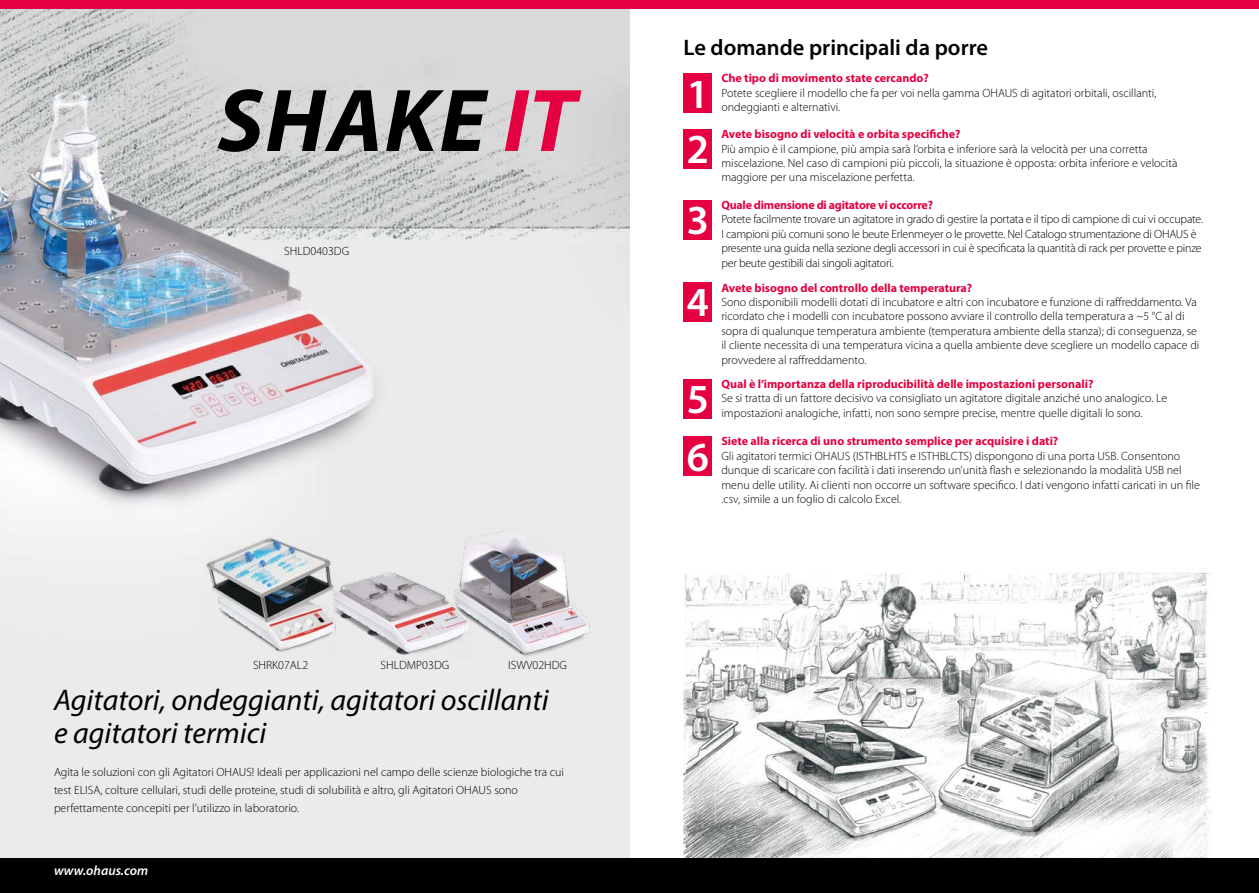
<style>
.page{position:relative;width:1259px;height:893px;background:#fff}
.page>*{position:absolute;margin:0;border:0;box-sizing:border-box;transform-origin:0 0}
.t1{font:italic 700 90px "Myriad Pro";letter-spacing:.02em;color:#000}
.t2{font:600 41.4px/55.2px "Myriad Pro";color:#fff}
.t3{font:italic 30px/33px "Myriad Pro";color:#000}
.t4{font:600 22.5px "Myriad Pro";color:#000}
.t5{font:italic 600 13.5px "Myriad Pro";color:#fff}
.t6{font:300 12px/14.4px "Myriad Pro";color:#000}
.t7{font:300 12px/14.4px "Myriad Pro";letter-spacing:-.02em;color:#000}
.t8{font:700 12px "Myriad Pro";color:#e40041}
.t9{font:700 12px "Myriad Pro";letter-spacing:-.02em;color:#e40041}
.s1{color:#e40041}
</style>
<div class="page">
<img style="left:683px;top:571px;width:528px;height:288px">
<img style="left:0;top:9px;width:629px;height:850px">
<div style="left:0;top:859px;width:1259px;height:34px;background:#000"></div>
<div style="left:0;top:0;width:1259px;height:9px;background:#e40041"></div>
<img style="left:452px;top:526px;width:139px;height:134px">
<img style="left:330px;top:571px;width:142px;height:89px">
<img style="left:204px;top:535px;width:135px;height:123px">
<div style="left:683px;top:73px;width:29px;height:40px;background:#e40041"></div>
<div style="left:683px;top:129px;width:29px;height:40px;background:#e40041"></div>
<div style="left:683px;top:200px;width:29px;height:40px;background:#e40041"></div>
<div style="left:683px;top:282px;width:29px;height:40px;background:#e40041"></div>
<div style="left:683px;top:379px;width:29px;height:39px;background:#e40041"></div>
<div style="left:683px;top:436px;width:29px;height:40px;background:#e40041"></div>
<h1 class="t1" style="left:217px;top:62px;width:359px">SHAKE <span class="s1">IT</span></h1>
<p class="t6" style="left:284px;top:243px;width:66px">SHLD0403DG</p>
<p class="t6" style="left:253px;top:658px;width:57px">SHRK07AL2</p>
<p class="t6" style="left:381px;top:658px;width:70px">SHLDMP03DG</p>
<p class="t6" style="left:508px;top:658px;width:60px">ISWV02HDG</p>
<h3 class="t3" style="left:54px;top:683px;width:496px">Agitatori, ondeggianti, agitatori oscillanti e agitatori termici</h3>
<p class="t6" style="left:54px;top:763px;width:511px;line-height:18px">Agita le soluzioni con gli Agitatori OHAUS! Ideali per applicazioni nel campo delle scienze biologiche tra cui test ELISA, colture cellulari, studi delle proteine, studi di solubilità e altro, gli Agitatori OHAUS sono perfettamente concepiti per l’utilizzo in laboratorio.</p>
<p class="t5" style="left:54px;top:862px;width:96px">www.ohaus.com</p>
<h3 class="t4" style="left:683px;top:33px;width:306px">Le domande principali da porre</h3>
<h2 class="t2" style="left:686px;top:65px;width:24px">1<br>2</h2>
<p class="t8" style="left:721px;top:70px;width:209px">Che tipo di movimento state cercando?</p>
<p class="t6" style="left:721px;top:85px;width:437px">Potete scegliere il modello che fa per voi nella gamma OHAUS di agitatori orbitali, oscillanti, ondeggianti e alternativi.</p>
<p class="t8" style="left:721px;top:126px;width:241px">Avete bisogno di velocità e orbita specifiche?</p>
<p class="t6" style="left:721px;top:141px;width:458px">Più ampio è il campione, più ampia sarà l’orbita e inferiore sarà la velocità per una corretta miscelazione. Nel caso di campioni più piccoli, la situazione è opposta: orbita inferiore e velocità maggiore per una miscelazione perfetta.</p>
<p class="t9" style="left:721px;top:197px;width:213px">Quale dimensione di agitatore vi occorre?</p>
<p class="t7" style="left:721px;top:212px;width:483px">Potete facilmente trovare un agitatore in grado di gestire la portata e il tipo di campione di cui vi occupate.<br>I campioni più comuni sono le beute Erlenmeyer o le provette. Nel Catalogo strumentazione di OHAUS è presente una guida nella sezione degli accessori in cui è specificata la quantità di rack per provette e pinze per beute gestibili dai singoli agitatori.</p>
<p class="t8" style="left:721px;top:280px;width:252px">Avete bisogno del controllo della temperatura?</p>
<p class="t6" style="left:721px;top:295px;width:479px">Sono disponibili modelli dotati di incubatore e altri con incubatore e funzione di raffreddamento. Va ricordato che i modelli con incubatore possono avviare il controllo della temperatura a ~5 °C al di sopra di qualunque temperatura ambiente (temperatura ambiente della stanza); di conseguenza, se il cliente necessita di una temperatura vicina a quella ambiente deve scegliere un modello capace di provvedere al raffreddamento.</p>
<p class="t8" style="left:721px;top:376px;width:374px">Qual è l’importanza della riproducibilità delle impostazioni personali?</p>
<p class="t6" style="left:721px;top:391px;width:447px">Se si tratta di un fattore decisivo va consigliato un agitatore digitale anziché uno analogico. Le impostazioni analogiche, infatti, non sono sempre precise, mentre quelle digitali lo sono.</p>
<p class="t8" style="left:721px;top:433px;width:338px">Siete alla ricerca di uno strumento semplice per acquisire i dati?</p>
<p class="t6" style="left:721px;top:448px;width:480px">Gli agitatori termici OHAUS (ISTHBLHTS e ISTHBLCTS) dispongono di una porta USB. Consentono dunque di scaricare con facilità i dati inserendo un’unità flash e selezionando la modalità USB nel menu delle utility. Ai clienti non occorre un software specifico. I dati vengono infatti caricati in un file .csv, simile a un foglio di calcolo Excel.</p>
<h2 class="t2" style="left:686px;top:177px;width:24px;line-height:82.5px">3<br>4</h2>
<h2 class="t2" style="left:686px;top:370px;width:24px;line-height:57.4px">5<br>6</h2>
</div>
